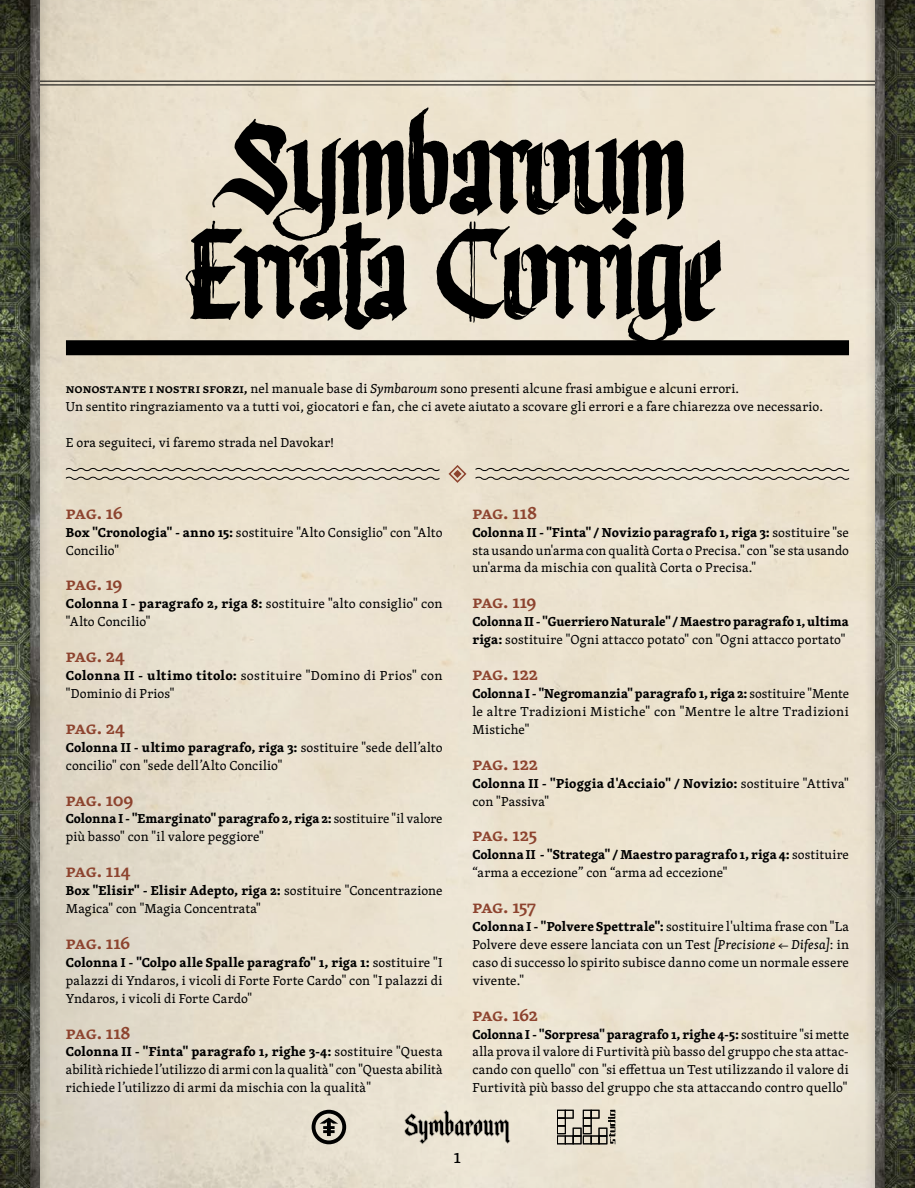
<style>
.page{position:relative;width:915px;height:1188px;background:#fff}
.page>*{position:absolute;margin:0;border:0;box-sizing:border-box;transform-origin:0 0}
.t1{font:135px/105px "JR Ecstasy";color:#000}
.t2{font:19.95px "Skolar Latin Pro";color:#000}
.t3{font:600 18.6px "Skolar Latin Pro";letter-spacing:-.025em;color:#8d432e}
.t4{font:13.35px/18px "Skolar Latin Pro";letter-spacing:.015em;color:#000}
.t5{font:700 13.35px/18px "Skolar Latin Pro";letter-spacing:.01em;color:#000}
.s1{font-weight:600}
.s2{font-style:italic}
.s3{font-weight:700}
.s4{font-weight:400}
.s5{font-style:italic;font-size:11.7px}
</style>
<div class="page">
<img style="left:52px;top:0;width:810px;height:1188px">
<hr style="left:0;top:85px;width:914px;height:1px;background:#000">
<hr style="left:0;top:81px;width:914px;height:1px;background:#000">
<svg style="left:311px;top:1110px;width:35px;height:34px"></svg>
<svg style="left:557px;top:1110px;width:58px;height:34px;background:#a09a8e"></svg>
<svg style="left:404px;top:1110px;width:106px;height:34px;background:#ada89b"></svg>
<div style="left:66px;top:340px;width:782px;height:15px;background:#000"></div>
<svg style="left:65px;top:467px;width:375px;height:14px;background:#c4bcab"></svg>
<svg style="left:474px;top:467px;width:375px;height:14px;background:#c6beae"></svg>
<svg style="left:447px;top:464px;width:20px;height:20px"></svg>
<div style="left:0;top:0;width:52px;height:1188px;background:#000;opacity:.2"></div>
<img style="left:0;top:0;width:40px;height:1188px">
<div style="left:862px;top:0;width:52px;height:1188px;background:#000;opacity:.2"></div>
<img style="left:874px;top:0;width:40px;height:1188px">
<h1 class="t1" style="left:191px;top:127px;width:534px">Symbaroum<br>Errata Corrige</h1>
<p class="t4" style="left:66px;top:379px;width:758px"><span class="s1">Nonostante i nostri sforzi,</span> nel manuale base di <span class="s2">Symbaroum</span> sono presenti alcune frasi ambigue e alcuni errori.<br>Un sentito ringraziamento va a tutti voi, giocatori e fan, che ci avete aiutato a scovare gli errori e a fare chiarezza ove necessario.</p>
<p class="t4" style="left:66px;top:433px;width:270px">E ora seguiteci, vi faremo strada nel Davokar!</p>
<h3 class="t3" style="left:66px;top:498px;width:58px">Pag. 16</h3>
<p class="t4" style="left:66px;top:523px;width:378px"><span class="s3">Box "Cronologia" - anno 15:</span> sostituire "Alto Consiglio" con "Alto<br>Concilio"</p>
<h3 class="t3" style="left:66px;top:570px;width:58px">Pag. 19</h3>
<p class="t4" style="left:66px;top:594px;width:378px"><span class="s3">Colonna I - paragrafo 2, riga 8:</span> sostituire "alto consiglio" con "Alto Concilio"</p>
<h3 class="t3" style="left:66px;top:641px;width:60px">Pag. 24</h3>
<p class="t4" style="left:66px;top:666px;width:378px"><span class="s3">Colonna II - ultimo titolo:</span> sostituire "Domino di Prios" con "Dominio di Prios"</p>
<h3 class="t3" style="left:66px;top:713px;width:60px">Pag. 24</h3>
<p class="t4" style="left:66px;top:738px;width:378px"><span class="s3">Colonna II - ultimo paragrafo, riga 3:</span> sostituire "sede dell’alto concilio" con "sede dell’Alto Concilio"</p>
<h3 class="t3" style="left:66px;top:785px;width:69px">Pag. 109</h3>
<p class="t4" style="left:66px;top:810px;width:378px"><span class="s3">Colonna I - "Emarginato" paragrafo 2, riga 2:</span> sostituire "il valore più basso" con "il valore peggiore"</p>
<h3 class="t3" style="left:66px;top:856px;width:66px">Pag. 114</h3>
<p class="t4" style="left:66px;top:881px;width:378px"><span class="s3">Box "Elisir" - Elisir Adepto, riga 2:</span> sostituire "Concentrazione<br>Magica" con "Magia Concentrata"</p>
<h3 class="t3" style="left:66px;top:928px;width:66px">Pag. 116</h3>
<p class="t4" style="left:66px;top:953px;width:378px;text-align:justify"><span class="s3">Colonna I - "Colpo alle Spalle paragrafo" 1, riga 1:</span> sostituire "I palazzi di Yndaros, i vicoli di Forte Forte Cardo" con "I palazzi di Yndaros, i vicoli di Forte Cardo"</p>
<h3 class="t3" style="left:66px;top:1018px;width:66px">Pag. 118</h3>
<p class="t4" style="left:66px;top:1043px;width:378px;text-align:justify"><span class="s3">Colonna II - "Finta" paragrafo 1, righe 3-4:</span> sostituire "Questa abilità richiede l’utilizzo di armi con la qualità" con "Questa abilità richiede l’utilizzo di armi da mischia con la qualità"</p>
<h3 class="t3" style="left:472px;top:498px;width:66px">Pag. 118</h3>
<p class="t4" style="left:472px;top:523px;width:378px;text-align:justify"><span class="s3">Colonna II - "Finta" / Novizio paragrafo 1, riga 3:</span> sostituire "se sta usando un'arma con qualità Corta o Precisa." con "se sta usando un'arma da mischia con qualità Corta o Precisa."</p>
<h3 class="t3" style="left:472px;top:588px;width:66px">Pag. 119</h3>
<p class="t5" style="left:472px;top:612px;width:378px">Colonna II - "Guerriero Naturale" / Maestro paragrafo 1, ultima riga: <span class="s4">sostituire "Ogni attacco potato" con "Ogni attacco portato"</span></p>
<h3 class="t3" style="left:472px;top:659px;width:67px">Pag. 122</h3>
<p class="t4" style="left:472px;top:684px;width:378px;text-align:justify"><span class="s3">Colonna I - "Negromanzia" paragrafo 1, riga 2:</span> sostituire "Mente le altre Tradizioni Mistiche" con "Mentre le altre Tradizioni Mistiche"</p>
<h3 class="t3" style="left:472px;top:749px;width:67px">Pag. 122</h3>
<p class="t5" style="left:472px;top:774px;width:378px">Colonna II - "Pioggia d'Acciaio" / Novizio: <span class="s4">sostituire "Attiva" con "Passiva"</span></p>
<h3 class="t3" style="left:472px;top:821px;width:66px">Pag. 125</h3>
<p class="t4" style="left:472px;top:846px;width:378px"><span class="s3">Colonna II - "Stratega" / Maestro paragrafo 1, riga 4:</span> sostituire “arma a eccezione” con “arma ad eccezione"</p>
<h3 class="t3" style="left:472px;top:892px;width:65px">Pag. 157</h3>
<p class="t4" style="left:472px;top:917px;width:378px;text-align:justify"><span class="s3">Colonna I - "Polvere Spettrale":</span> sostituire l'ultima frase con "La Polvere deve essere lanciata con un Test <span class="s2">[Precisione</span> <span class="s5">←</span> <span class="s2">Difesa]</span>: in caso di successo lo spirito subisce danno come un normale essere vivente."</p>
<h3 class="t3" style="left:472px;top:1000px;width:67px">Pag. 162</h3>
<p class="t4" style="left:472px;top:1025px;width:378px;text-align:justify"><span class="s3">Colonna I - "Sorpresa" paragrafo 1, righe 4-5:</span> sostituire "si mette alla prova il valore di Furtività più basso del gruppo che sta attac&shy;cando con quello" con "si effettua un Test utilizzando il valore di Furtività più basso del gruppo che sta attaccando contro quello"</p>
<h2 class="t2" style="left:454px;top:1142px;width:9px">1</h2>
</div>
